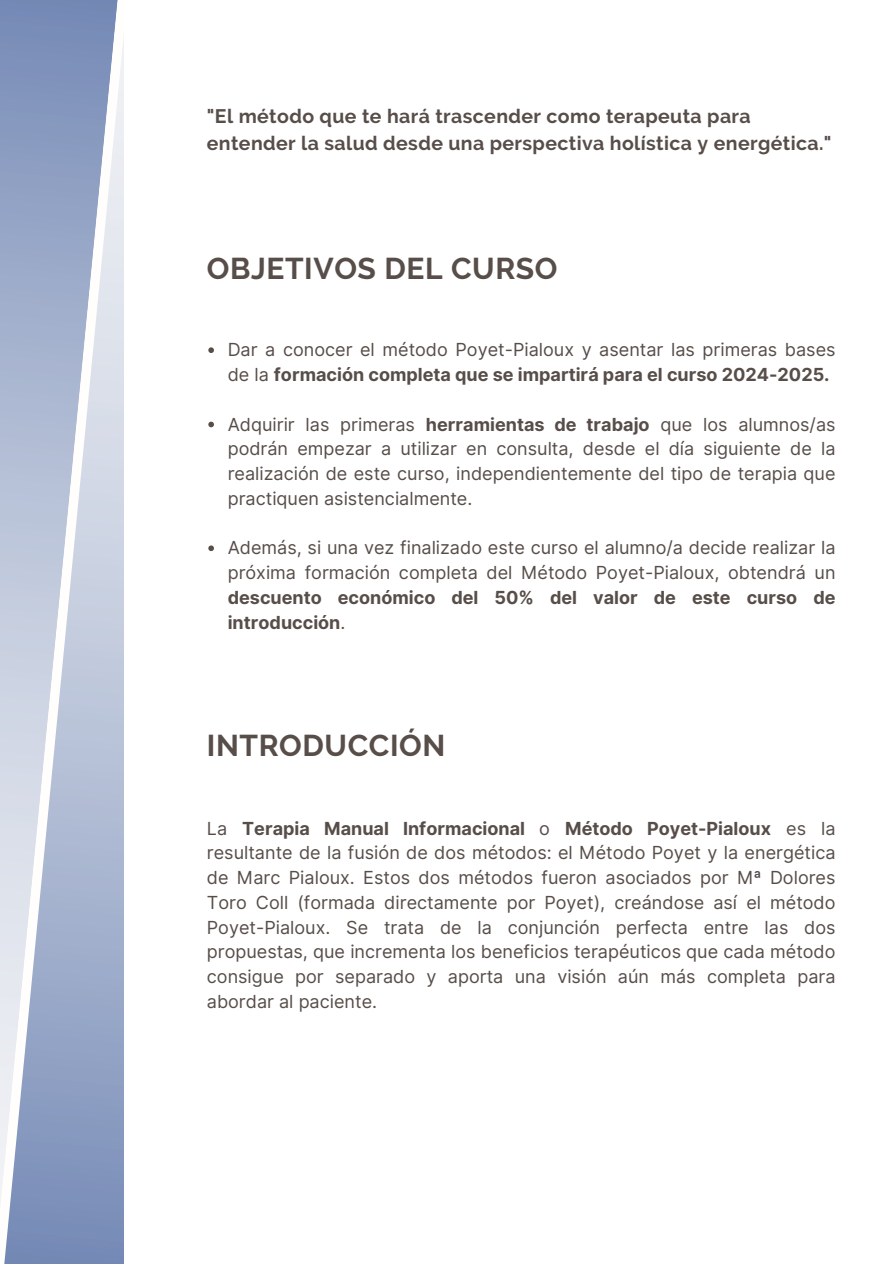
<style>
.page{position:relative;width:893px;height:1264px;background:#fff}
.page>*{position:absolute;margin:0;border:0;box-sizing:border-box;transform-origin:0 0}
.t1{font:700 30px "Raleway";letter-spacing:.02em;color:#574d49}
.t2{font:700 19.5px/27px "Raleway";letter-spacing:.02em;color:#574d49}
.t3{font:18px/24.8px "Inter";color:#574d49;text-align:justify}
.s1{font-weight:700}
</style>
<div class="page">
<svg style="left:0;top:0;width:119px;height:1263px;background:#aebad2"></svg>
<svg style="left:208px;top:347px;width:6px;height:6px"></svg>
<svg style="left:208px;top:421px;width:6px;height:6px"></svg>
<svg style="left:208px;top:545px;width:6px;height:6px"></svg>
<h1 class="t2" style="left:207px;top:103px;width:626px">"El método que te hará trascender como terapeuta para entender la salud desde una perspectiva holística y energética."</h1>
<p class="t1" style="left:207px;top:251px;width:352px">OBJETIVOS DEL CURSO</p>
<p class="t3" style="left:228px;top:337px;width:609px">Dar a conocer el método Poyet-Pialoux y asentar las primeras bases de la <span class="s1">formación completa que se impartirá para el curso 2024-2025.</span></p>
<p class="t3" style="left:228px;top:412px;width:609px">Adquirir las primeras <span class="s1">herramientas de trabajo</span> que los alumnos/as podrán empezar a utilizar en consulta, desde el día siguiente de la realización de este curso, independientemente del tipo de terapia que practiquen asistencialmente.</p>
<h2 class="t3" style="left:228px;top:535px;width:609px">Además, si una vez finalizado este curso el alumno/a decide realizar la próxima formación completa del Método Poyet-Pialoux, obtendrá un <span class="s1">descuento económico del 50% del valor de este curso de introducción</span>.</h2>
<p class="t1" style="left:207px;top:728px;width:240px">INTRODUCCIÓN</p>
<p class="t3" style="left:207px;top:815px;width:630px">La <span class="s1">Terapia Manual Informacional</span> o <span class="s1">Método Poyet-Pialoux</span> es la resultante de la fusión de dos métodos: el Método Poyet y la energética de Marc Pialoux. Estos dos métodos fueron asociados por Mª Dolores Toro Coll (formada directamente por Poyet), creándose así el método Poyet-Pialoux. Se trata de la conjunción perfecta entre las dos propuestas, que incrementa los beneficios terapéuticos que cada método consigue por separado y aporta una visión aún más completa para abordar al paciente.</p>
</div>
